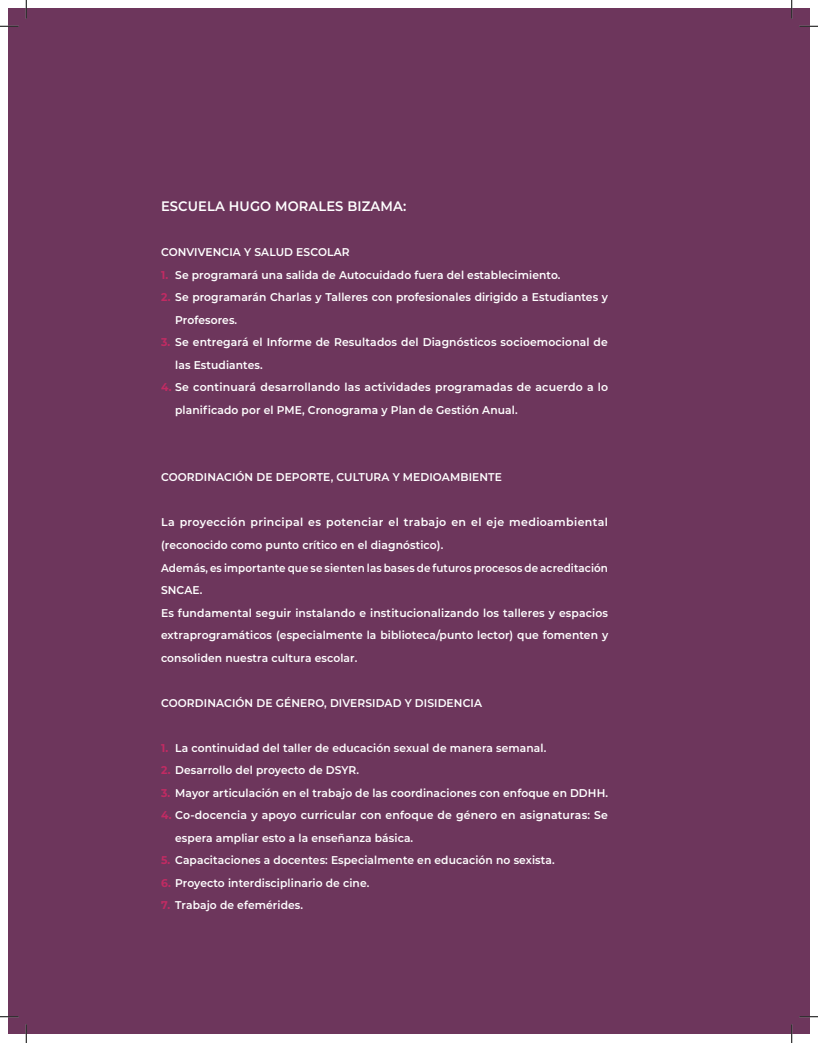
<style>
.page{position:relative;width:818px;height:1043px;background:#fff}
.page>*{position:absolute;margin:0;border:0;box-sizing:border-box;transform-origin:0 0}
.Parrafo{font:600 13.75px "Montserrat";letter-spacing:.01em;color:#fff;scale:.95 1}
.Parrafo_viñeta{font:600 11.25px/22.5px "Montserrat";letter-spacing:.01em;color:#fff;scale:.95 1}
.Parrafo_viñeta-2{font:600 11.25px/22.5px "Montserrat";letter-spacing:.01em;color:#fff}
.Parrafo_viñeta-3{font:600 11.25px/22.5px "Montserrat";letter-spacing:.01em;color:#fff;scale:.96 1}
.Parrafo_viñeta-4{font:600 11.25px/22.5px "Montserrat";letter-spacing:.01em;color:#fff;scale:.92 1}
.s1{font-weight:700;color:#c12b63}
</style>
<div class="page">
<div style="left:9px;top:9px;width:783px;height:1025px;background:#6d365c"></div>
<div style="left:791px;top:9px;width:18px;height:1025px;background:#6d365c"></div>
<svg style="left:0;top:26px;width:19px;height:1px"></svg>
<svg style="left:799px;top:26px;width:19px;height:1px"></svg>
<svg style="left:0;top:1016px;width:19px;height:1px"></svg>
<svg style="left:799px;top:1016px;width:19px;height:1px"></svg>
<svg style="left:26px;top:0;width:1px;height:19px"></svg>
<svg style="left:26px;top:1024px;width:1px;height:18px"></svg>
<svg style="left:791px;top:0;width:1px;height:19px"></svg>
<svg style="left:791px;top:1024px;width:1px;height:18px"></svg>
<p class="Parrafo" style="left:161px;top:197px;width:260px">ESCUELA HUGO MORALES BIZAMA:</p>
<p class="Parrafo_viñeta" style="left:161px;top:241px;width:200px">CONVIVENCIA Y SALUD ESCOLAR</p>
<p class="Parrafo_viñeta" style="left:161px;top:263px;width:422px"><span class="s1">1.</span> Se programará una salida de Autocuidado fuera del establecimiento.</p>
<p class="Parrafo_viñeta" style="left:175px;top:286px;width:457px;text-indent:-14px"><span class="s1">2.</span> Se programarán Charlas y Talleres con profesionales dirigido a Estudiantes y<br>Profesores.</p>
<p class="Parrafo_viñeta-3" style="left:175px;top:331px;width:452px;text-indent:-14px"><span class="s1">3.</span> Se entregará el Informe de Resultados del Diagnósticos socioemocional de las Estudiantes.</p>
<p class="Parrafo_viñeta-2" style="left:175px;top:376px;width:434px;text-indent:-14px"><span class="s1">4.</span> Se continuará desarrollando las actividades programadas de acuerdo a lo planificado por el PME, Cronograma y Plan de Gestión Anual.</p>
<p class="Parrafo_viñeta" style="left:161px;top:466px;width:360px">COORDINACIÓN DE DEPORTE, CULTURA Y MEDIOAMBIENTE</p>
<p class="Parrafo_viñeta-2" style="left:161px;top:511px;width:448px">La proyección principal es potenciar el trabajo en el eje medioambiental (reconocido como punto crítico en el diagnóstico).</p>
<p class="Parrafo_viñeta-4" style="left:161px;top:556px;width:487px">Además, es importante que se sienten las bases de futuros procesos de acreditación<br>SNCAE.</p>
<p class="Parrafo_viñeta-3" style="left:161px;top:601px;width:467px;text-align:justify">Es fundamental seguir instalando e institucionalizando los talleres y espacios extraprogramáticos (especialmente la biblioteca/punto lector) que fomenten y consoliden nuestra cultura escolar.</p>
<p class="Parrafo_viñeta" style="left:161px;top:691px;width:339px">COORDINACIÓN DE GÉNERO, DIVERSIDAD Y DISIDENCIA</p>
<p class="Parrafo_viñeta" style="left:161px;top:736px;width:407px"><span class="s1">1.</span> La continuidad del taller de educación sexual de manera semanal.</p>
<p class="Parrafo_viñeta" style="left:161px;top:758px;width:210px"><span class="s1">2.</span> Desarrollo del proyecto de DSYR.</p>
<p class="Parrafo_viñeta" style="left:161px;top:781px;width:472px"><span class="s1">3.</span> Mayor articulación en el trabajo de las coordinaciones con enfoque en DDHH.</p>
<p class="Parrafo_viñeta-2" style="left:175px;top:803px;width:434px;text-indent:-14px"><span class="s1">4.</span> Co-docencia y apoyo curricular con enfoque de género en asignaturas: Se espera ampliar esto a la enseñanza básica.</p>
<p class="Parrafo_viñeta" style="left:161px;top:848px;width:416px"><span class="s1">5.</span> Capacitaciones a docentes: Especialmente en educación no sexista.</p>
<p class="Parrafo_viñeta" style="left:161px;top:871px;width:221px"><span class="s1">6.</span> Proyecto interdisciplinario de cine.</p>
<p class="Parrafo_viñeta" style="left:161px;top:893px;width:151px"><span class="s1">7.</span> Trabajo de efemérides.</p>
</div>
